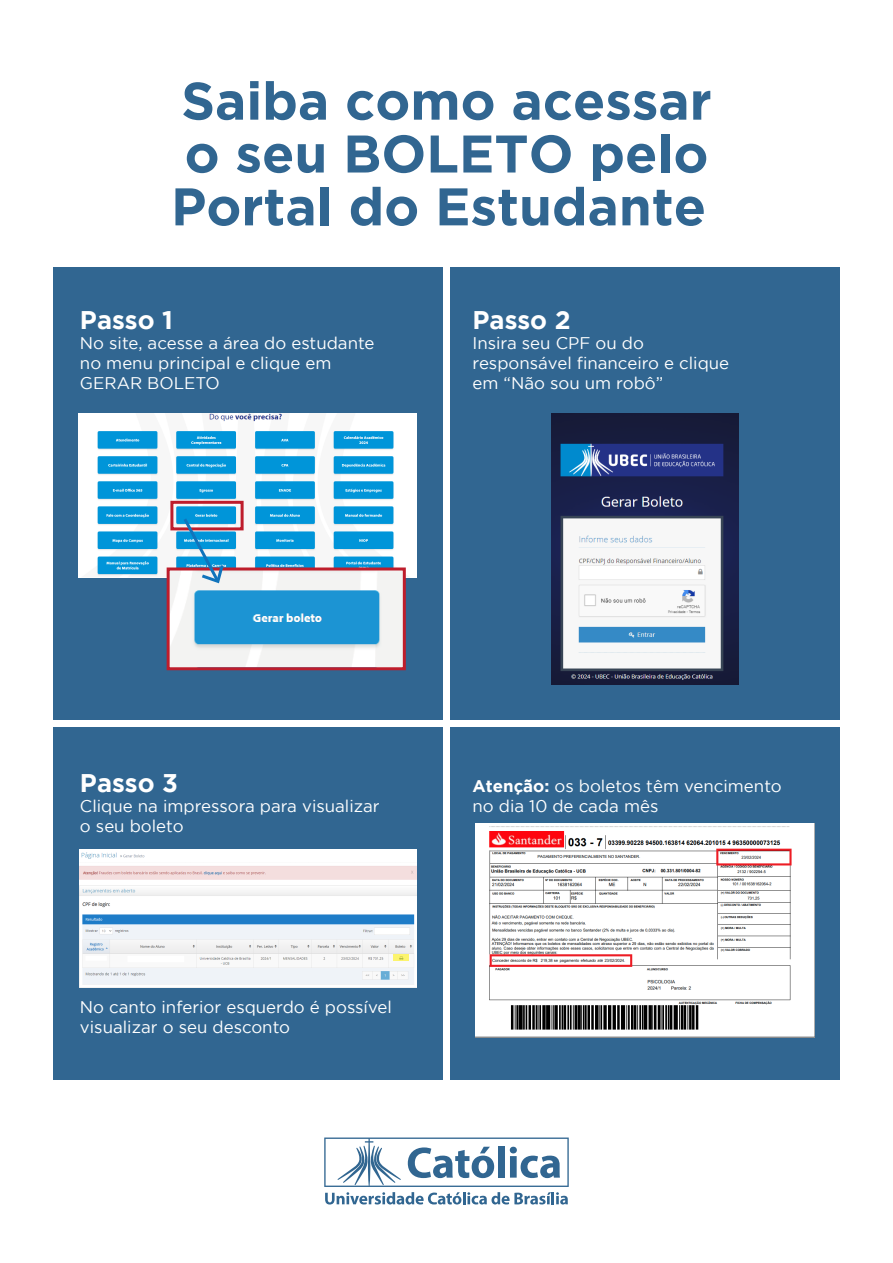
<style>
.page{position:relative;width:893px;height:1263px;background:#fff}
.page>*{position:absolute;margin:0;border:0;box-sizing:border-box;transform-origin:0 0}
.t1{font:700 52.8px/52.8px "Gotham";color:#316691;text-align:justify}
.t2{font:700 25.5px "Gotham";color:#fff}
.t3{font:16.8px/20.2px "Gotham";color:#fff}
.s1{font-weight:700}
</style>
<div class="page">
<div style="left:53px;top:268px;width:390px;height:452px;background:#316691"></div>
<div style="left:450px;top:268px;width:390px;height:452px;background:#316691"></div>
<svg style="left:324px;top:1137px;width:245px;height:67px"></svg>
<div style="left:53px;top:727px;width:390px;height:353px;background:#316691"></div>
<div style="left:450px;top:727px;width:390px;height:353px;background:#316691"></div>
<img style="left:79px;top:414px;width:338px;height:163px">
<img style="left:171px;top:571px;width:231px;height:95px">
<img style="left:552px;top:414px;width:187px;height:270px">
<img style="left:80px;top:850px;width:337px;height:138px">
<img style="left:475px;top:824px;width:340px;height:213px">
<svg style="left:393px;top:955px;width:15px;height:6px"></svg>
<div style="left:167px;top:567px;width:239px;height:103px;border:3px solid #be1d2c"></div>
<div style="left:170px;top:501px;width:74px;height:29px;border:3px solid #be1d2c"></div>
<svg style="left:181px;top:515px;width:43px;height:69px;background:#68aad2"></svg>
<h1 class="t1" style="left:171px;top:73px;width:542px">Saiba como acessar o seu BOLETO pelo Portal do Estudante</h1>
<h2 class="t2" style="left:80px;top:305px;width:95px">Passo 1</h2>
<p class="t3" style="left:80px;top:333px;width:296px">No site, acesse a área do estudante no menu principal e clique em<br>GERAR BOLETO</p>
<h2 class="t2" style="left:472px;top:305px;width:100px">Passo 2</h2>
<p class="t3" style="left:473px;top:333px;width:258px">Insira seu CPF ou do responsável financeiro e clique em “Não sou um robô”</p>
<h2 class="t2" style="left:80px;top:768px;width:100px">Passo 3</h2>
<p class="t3" style="left:80px;top:796px;width:301px">Clique na impressora para visualizar o seu boleto</p>
<p class="t3" style="left:80px;top:996px;width:313px">No canto inferior esquerdo é possível visualizar o seu desconto</p>
<p class="t3" style="left:473px;top:776px;width:311px"><span class="s1">Atenção:</span> os boletos têm vencimento no dia 10 de cada mês</p>
</div>
